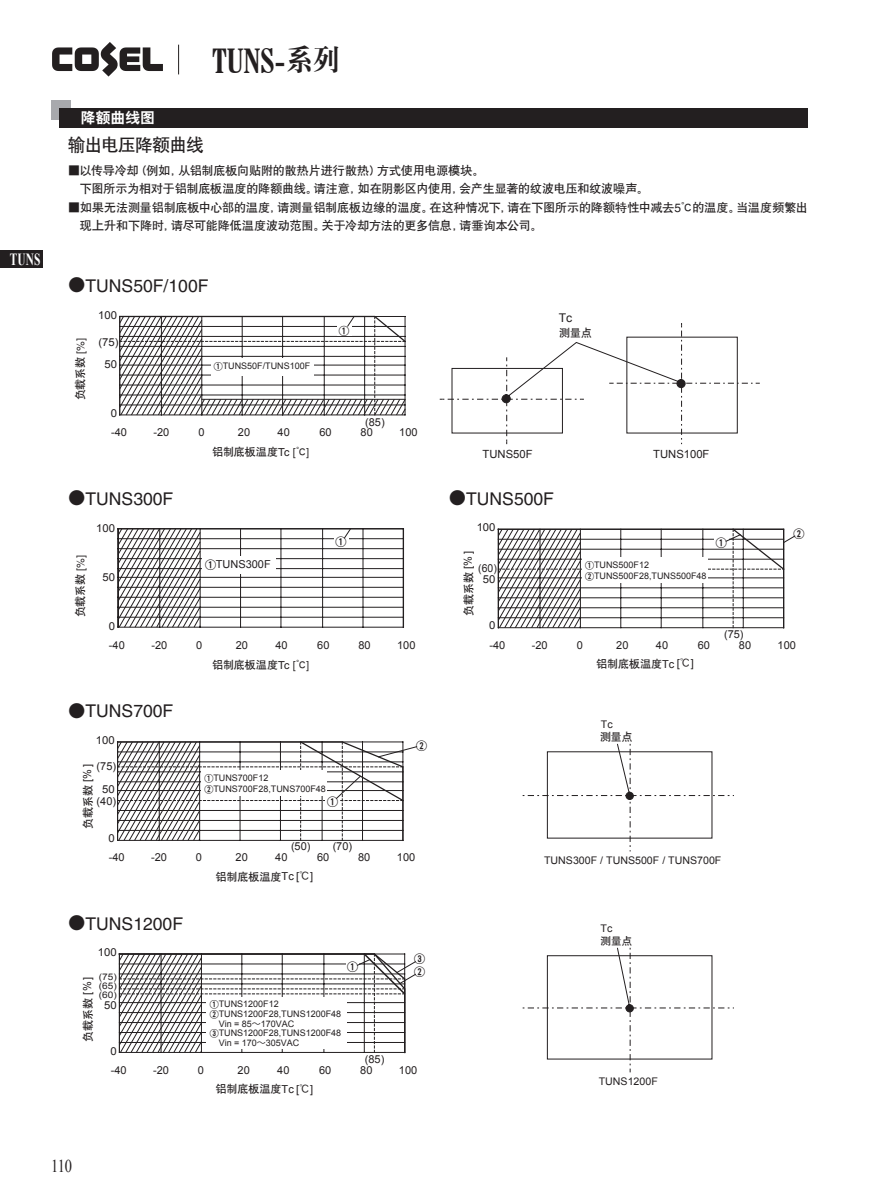
<style>
.page{position:relative;width:893px;height:1191px;background:#fff}
.page>*{position:absolute;margin:0;border:0;box-sizing:border-box;transform-origin:0 0}
.t1{font:700 condensed 34.05px "Century Schoolbook BT";color:#231f20}
.t2{font:18px "Times New Roman";color:#231f20;scale:.8 1}
.t3{font:17.55px "Helvetica";color:#231f20}
.t4{font:17.55px "H Yb 1 gj";letter-spacing:-.04em;color:#231f20}
.t5{font:700 16.95px "Times New Roman";color:#fff;scale:.67 1}
.t6{font:14.85px "H Yb 2 gj";color:#fff}
.t7{font:12px/18px "H Yb 1 gj";letter-spacing:-.01em;color:#231f20}
.t8{font:12px "Arial";color:#231f20}
.t9{font:11.25px "Arial";color:#231f20}
.t10{font:10.95px "Arial";color:#231f20}
.t11{font:10.95px "H Yb 1 gj";color:#231f20}
.t12{font:10.95px "COSEL";color:#231f20}
.t13{font:10.95px "Arial";color:#231f20;scale:.95 1}
.t14{font:10.5px "Arial";color:#231f20}
.t15{font:10.5px "H Yb 1 gj";color:#231f20}
.t16{font:10.5px "COSEL";color:#231f20}
.t17{font:9.15px/9.1px "Arial";color:#231f20;text-align:justify;scale:1.11 1}
.t18{font:9px/10.9px "Arial";color:#231f20}
.s1{font-family:"H Ya 4 gj";font-weight:400;font-stretch:normal;font-size:30px}
.s2{font-family:"Helvetica"}
.s3{font-family:"H Yb 1 gj"}
.s4{font-family:"COSEL"}
.s5{font-family:"Arial"}
.s6{font-family:"Koz Go Pr 6 N"}
</style>
<div class="page">
<div style="left:0;top:251px;width:43px;height:17px;background:#231f20"></div>
<hr style="left:120px;top:415px;width:285px;height:1px;background:#231f20">
<svg style="left:119px;top:315px;width:287px;height:100px"></svg>
<svg style="left:440px;top:323px;width:320px;height:121px"></svg>
<svg style="left:523px;top:743px;width:211px;height:108px"></svg>
<svg style="left:117px;top:528px;width:287px;height:100px"></svg>
<svg style="left:117px;top:741px;width:300px;height:100px"></svg>
<svg style="left:118px;top:953px;width:298px;height:100px"></svg>
<div style="left:207px;top:997px;width:140px;height:51px;background:#fff"></div>
<svg style="left:497px;top:528px;width:298px;height:101px"></svg>
<svg style="left:523px;top:947px;width:211px;height:125px"></svg>
<div style="left:547px;top:955px;width:165px;height:104px;border:1px solid #231f20"></div>
<svg style="left:52px;top:42px;width:111px;height:35px"></svg>
<svg style="left:178px;top:45px;width:1px;height:29px"></svg>
<div style="left:51px;top:100px;width:19px;height:19px;background:#a8a9ad"></div>
<div style="left:60px;top:108px;width:748px;height:20px;background:#231f20"></div>
<h3 class="t5" style="left:10px;top:248px;width:47px">TUNS</h3>
<p class="t6" style="left:81px;top:110px;width:76px">降额曲线图</p>
<h1 class="t1" style="left:213px;top:40px;width:129px">TUNS-<span class="s1">系列</span></h1>
<h3 class="t4" style="left:68px;top:136px;width:137px">输出电压降额曲线</h3>
<p class="t7" style="left:80px;top:162px;width:570px;text-indent:-12px">■以传导冷却（例如，从铝制底板向贴附的散热片进行散热）方式使用电源模块。<br>下图所示为相对于铝制底板温度的降额曲线。请注意，如在阴影区内使用，会产生显著的纹波电压和纹波噪声。</p>
<p class="t7" style="left:80px;top:198px;width:729px;text-indent:-12px">■如果无法测量铝制底板中心部的温度，请测量铝制底板边缘的温度。在这种情况下，请在下图所示的降额特性中减去<span class="s2">5</span>℃的温度。当温度频繁出现上升和下降时，请尽可能降低温度波动范围。关于冷却方法的更多信息，请垂询本公司。</p>
<h3 class="t3" style="left:68px;top:276px;width:142px"><span class="s3">●</span>TUNS50F/100F</h3>
<p class="t11" style="left:75px;top:400px;width:64px;rotate:-90deg">负载系数 <span class="s2">[%]</span></p>
<p class="t10" style="left:98px;top:308px;width:20px">100</p>
<p class="t10" style="left:98px;top:334px;width:22px">(75)</p>
<p class="t10" style="left:105px;top:357px;width:14px">50</p>
<p class="t18" style="left:214px;top:361px;width:98px"><span class="s4">1</span>TUNS50F/TUNS100F</p>
<p class="t16" style="left:339px;top:324px;width:12px">1</p>
<p class="t10" style="left:111px;top:406px;width:8px">0</p>
<p class="t10" style="left:365px;top:414px;width:21px">(85)</p>
<p class="t10" style="left:111px;top:425px;width:17px">-40</p>
<p class="t10" style="left:153px;top:425px;width:17px">-20</p>
<p class="t10" style="left:198px;top:425px;width:8px">0</p>
<p class="t10" style="left:238px;top:425px;width:14px">20</p>
<p class="t10" style="left:278px;top:425px;width:14px">40</p>
<p class="t10" style="left:319px;top:425px;width:14px">60</p>
<p class="t10" style="left:361px;top:425px;width:14px">80</p>
<p class="t10" style="left:399px;top:425px;width:20px">100</p>
<p class="t11" style="left:212px;top:446px;width:98px">铝制底板温度<span class="s2">Tc [</span>℃<span class="s2">]</span></p>
<h3 class="t3" style="left:68px;top:488px;width:107px"><span class="s3">●</span>TUNS300F</h3>
<p class="t11" style="left:75px;top:617px;width:64px;rotate:-90deg">负载系数 <span class="s2">[%]</span></p>
<p class="t10" style="left:96px;top:520px;width:20px">100</p>
<p class="t10" style="left:102px;top:570px;width:14px">50</p>
<p class="t10" style="left:109px;top:619px;width:8px">0</p>
<p class="t10" style="left:205px;top:557px;width:67px"><span class="s4">1</span>TUNS300F</p>
<p class="t12" style="left:335px;top:535px;width:12px">1</p>
<p class="t10" style="left:109px;top:638px;width:17px">-40</p>
<p class="t10" style="left:151px;top:638px;width:17px">-20</p>
<p class="t10" style="left:196px;top:638px;width:8px">0</p>
<p class="t10" style="left:236px;top:638px;width:14px">20</p>
<p class="t10" style="left:275px;top:638px;width:14px">40</p>
<p class="t10" style="left:317px;top:638px;width:14px">60</p>
<p class="t10" style="left:358px;top:638px;width:14px">80</p>
<p class="t10" style="left:397px;top:638px;width:20px">100</p>
<p class="t11" style="left:212px;top:659px;width:98px">铝制底板温度<span class="s2">Tc [</span>℃<span class="s2">]</span></p>
<h3 class="t3" style="left:68px;top:701px;width:107px"><span class="s3">●</span>TUNS700F</h3>
<p class="t10" style="left:96px;top:732px;width:20px">100</p>
<p class="t10" style="left:97px;top:759px;width:21px">(75)</p>
<p class="t10" style="left:97px;top:793px;width:21px">(40)</p>
<p class="t11" style="left:82px;top:829px;width:67px;rotate:-90deg">负载系数 <span class="s5">[% ]</span></p>
<p class="t10" style="left:102px;top:782px;width:14px">50</p>
<p class="t18" style="left:204px;top:772px;width:123px"><span class="s4">1</span>TUNS700F12<br><span class="s4">2</span>TUNS700F28,TUNS700F48</p>
<p class="t12" style="left:327px;top:794px;width:12px">1</p>
<p class="t12" style="left:416px;top:739px;width:12px">2</p>
<p class="t10" style="left:109px;top:831px;width:8px">0</p>
<p class="t10" style="left:291px;top:839px;width:63px">(50) (70)</p>
<p class="t10" style="left:109px;top:850px;width:17px">-40</p>
<p class="t10" style="left:151px;top:850px;width:17px">-20</p>
<p class="t10" style="left:196px;top:850px;width:8px">0</p>
<p class="t10" style="left:236px;top:850px;width:14px">20</p>
<p class="t10" style="left:275px;top:850px;width:14px">40</p>
<p class="t10" style="left:317px;top:850px;width:14px">60</p>
<p class="t10" style="left:358px;top:850px;width:14px">80</p>
<p class="t10" style="left:397px;top:850px;width:20px">100</p>
<p class="t11" style="left:216px;top:871px;width:99px">铝制底板温度<span class="s5">Tc [</span><span class="s4">C</span><span class="s5">]</span></p>
<p class="t8" style="left:559px;top:310px;width:15px">Tc</p>
<p class="t11" style="left:559px;top:327px;width:34px">测量点</p>
<p class="t9" style="left:483px;top:446px;width:52px">TUNS50F</p>
<p class="t9" style="left:653px;top:446px;width:58px">TUNS100F</p>
<h3 class="t3" style="left:449px;top:488px;width:107px"><span class="s3">●</span>TUNS500F</h3>
<p class="t10" style="left:477px;top:520px;width:20px">100</p>
<p class="t11" style="left:463px;top:616px;width:67px;rotate:-90deg">负载系数 <span class="s5">[% ]</span></p>
<p class="t13" style="left:478px;top:560px;width:21px">(60)</p>
<p class="t10" style="left:483px;top:571px;width:14px">50</p>
<p class="t18" style="left:585px;top:560px;width:123px"><span class="s4">1</span>TUNS500F12<br><span class="s4">2</span>TUNS500F28,TUNS500F48</p>
<p class="t12" style="left:716px;top:536px;width:12px">1</p>
<p class="t12" style="left:793px;top:526px;width:12px">2</p>
<p class="t10" style="left:489px;top:618px;width:8px">0</p>
<p class="t10" style="left:724px;top:626px;width:21px">(75)</p>
<p class="t10" style="left:489px;top:637px;width:17px">-40</p>
<p class="t10" style="left:532px;top:637px;width:17px">-20</p>
<p class="t10" style="left:577px;top:637px;width:8px">0</p>
<p class="t10" style="left:616px;top:637px;width:14px">20</p>
<p class="t10" style="left:656px;top:637px;width:14px">40</p>
<p class="t10" style="left:698px;top:637px;width:14px">60</p>
<p class="t10" style="left:739px;top:637px;width:14px">80</p>
<p class="t10" style="left:778px;top:637px;width:20px">100</p>
<p class="t11" style="left:596px;top:658px;width:99px">铝制底板温度<span class="s5">Tc [</span><span class="s4">C</span><span class="s5">]</span></p>
<p class="t14" style="left:601px;top:717px;width:13px">Tc</p>
<p class="t11" style="left:600px;top:731px;width:34px">测量点</p>
<p class="t14" style="left:544px;top:853px;width:179px">TUNS300F / TUNS500F / TUNS700F</p>
<h3 class="t3" style="left:68px;top:913px;width:117px"><span class="s3">●</span>TUNS1200F</h3>
<p class="t14" style="left:601px;top:921px;width:13px">Tc</p>
<p class="t15" style="left:601px;top:935px;width:33px">测量点</p>
<p class="t10" style="left:98px;top:945px;width:20px">100</p>
<p class="t12" style="left:414px;top:952px;width:12px">3</p>
<p class="t12" style="left:347px;top:959px;width:12px">1</p>
<p class="t12" style="left:414px;top:965px;width:12px">2</p>
<p class="t17" style="left:99px;top:972px;width:18px">(75) (65) (60)</p>
<p class="t11" style="left:82px;top:1041px;width:67px;rotate:-90deg">负载系数 <span class="s5">[% ]</span></p>
<p class="t18" style="left:210px;top:999px;width:133px;line-height:9.6px"><span class="s4">1</span>TUNS1200F12<br><span class="s4">2</span>TUNS1200F28,TUNS1200F48</p>
<p class="t18" style="left:210px;top:1027px;width:133px"><span class="s4">3</span>TUNS1200F28,TUNS1200F48</p>
<p class="t10" style="left:104px;top:998px;width:14px">50</p>
<p class="t18" style="left:219px;top:1018px;width:77px">Vin = 85<span class="s6">～</span>170VAC</p>
<p class="t18" style="left:219px;top:1037px;width:82px">Vin = 170<span class="s6">～</span>305VAC</p>
<p class="t11" style="left:216px;top:1083px;width:99px">铝制底板温度<span class="s5">Tc [</span><span class="s4">C</span><span class="s5">]</span></p>
<p class="t10" style="left:111px;top:1043px;width:8px">0</p>
<p class="t10" style="left:365px;top:1052px;width:21px">(85)</p>
<p class="t10" style="left:111px;top:1063px;width:17px">-40</p>
<p class="t10" style="left:153px;top:1063px;width:17px">-20</p>
<p class="t10" style="left:198px;top:1063px;width:8px">0</p>
<p class="t10" style="left:238px;top:1063px;width:14px">20</p>
<p class="t10" style="left:277px;top:1063px;width:14px">40</p>
<p class="t10" style="left:319px;top:1063px;width:14px">60</p>
<p class="t10" style="left:360px;top:1063px;width:14px">80</p>
<p class="t10" style="left:399px;top:1063px;width:20px">100</p>
<p class="t14" style="left:599px;top:1074px;width:61px">TUNS1200F</p>
<h2 class="t2" style="left:51px;top:1153px;width:28px">110</h2>
</div>
